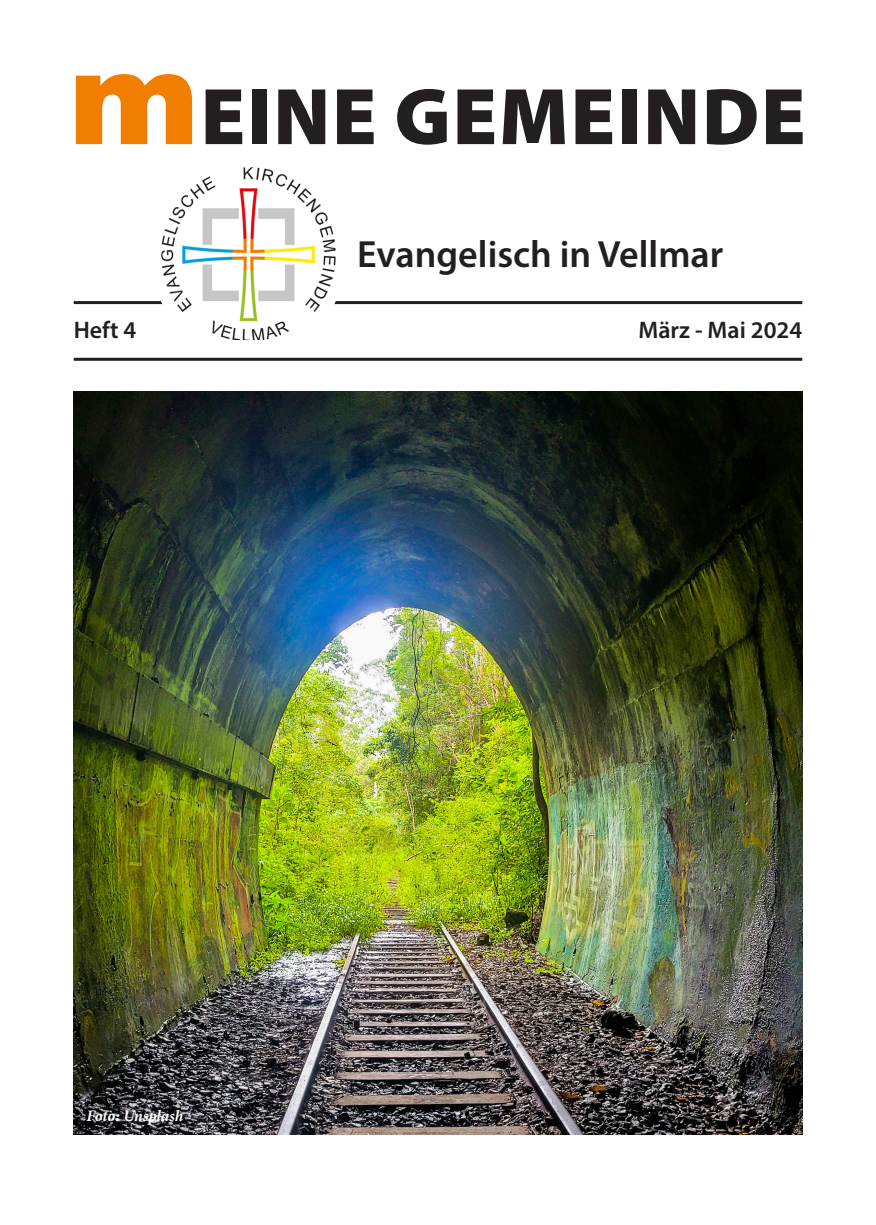
<style>
.page{position:relative;width:876px;height:1225px;background:#fff}
.page>*{position:absolute;margin:0;border:0;box-sizing:border-box;transform-origin:0 0}
.t1{font:900 81px "Myriad Pro";letter-spacing:.02em;color:#231f20}
.t2{font:600 38px "Myriad Pro";color:#231f20}
.t3{font:600 24px "Myriad Pro";color:#231f20}
.t4{font:italic 16px "Minion Variable Concept";letter-spacing:-.01em;color:#fff}
.s1{font-family:"Arial";font-size:132px;color:#f17e00}
</style>
<div class="page">
<img style="left:74px;top:391px;width:728px;height:743px">
<hr style="left:74px;top:301px;width:728px;height:3px;background:#231f20">
<hr style="left:74px;top:358px;width:728px;height:3px;background:#231f20">
<div style="left:149px;top:154px;width:199px;height:199px;background:#fff;border-radius:50%"></div>
<img style="left:161px;top:167px;width:174px;height:173px">
<h1 class="t1" style="left:68px;top:63px;width:739px"><span class="s1">m</span>EINE GEMEINDE</h1>
<p class="t2" style="left:357px;top:230px;width:368px">Evangelisch in Vellmar</p>
<p class="t3" style="left:74px;top:315px;width:64px">Heft 4</p>
<p class="t3" style="left:638px;top:315px;width:165px">März - Mai 2024</p>
<p class="t4" style="left:86px;top:1105px;width:98px">Foto: Unsplash</p>
</div>
